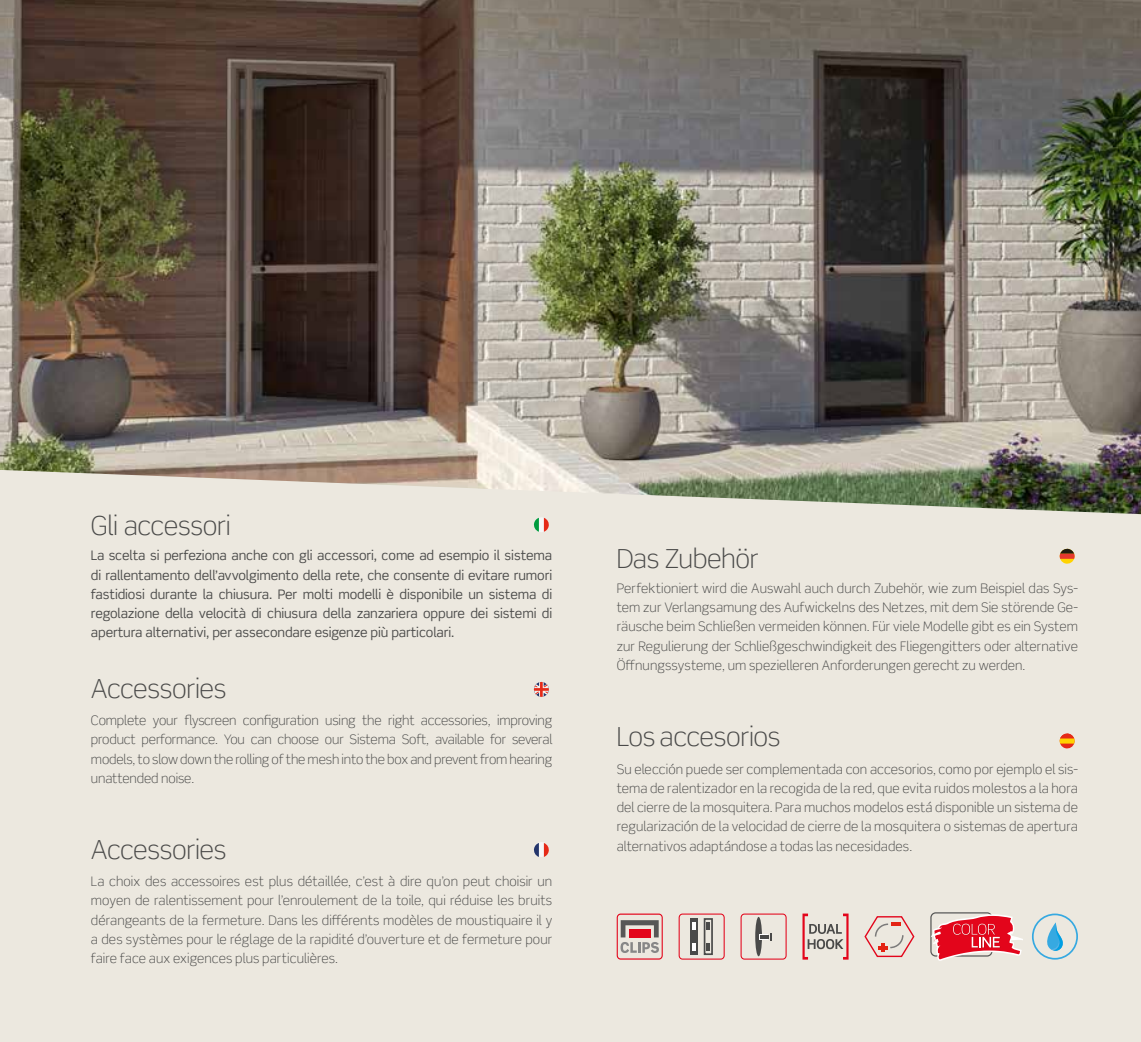
<style>
.page{position:relative;width:1141px;height:1042px;background:#ece8df}
.page>*{position:absolute;margin:0;border:0;box-sizing:border-box;transform-origin:0 0}
.t1{font:300 26.25px "Scene Std";letter-spacing:-.015em;color:#4a4a49}
.t2{font:300 13.12px/19.2px "Scene Std";letter-spacing:.005em;color:#4a4a49;text-align:justify}
.t3{font:13.12px/19.2px "Scene Std";letter-spacing:-.01em;color:#4a4a49;text-align:justify}
</style>
<div class="page">
<img style="left:0;top:0;width:1141px;height:514px">
<svg style="left:533px;top:517px;width:16px;height:15px"></svg>
<svg style="left:1059px;top:733px;width:16px;height:16px"></svg>
<svg style="left:533px;top:681px;width:16px;height:16px"></svg>
<svg style="left:534px;top:842px;width:15px;height:15px"></svg>
<div style="left:679px;top:913px;width:46px;height:46px;border:1px solid #e3051b;border-radius:3px"></div>
<div style="left:690px;top:918px;width:8px;height:37px;background:#4a4a49"></div>
<svg style="left:692px;top:922px;width:4px;height:8px"></svg>
<svg style="left:692px;top:943px;width:4px;height:7px"></svg>
<div style="left:704px;top:918px;width:9px;height:37px;border:2px solid #4a4a49"></div>
<svg style="left:707px;top:922px;width:3px;height:8px"></svg>
<svg style="left:707px;top:943px;width:3px;height:7px"></svg>
<svg style="left:864px;top:916px;width:51px;height:42px"></svg>
<div style="left:741px;top:913px;width:46px;height:46px;border:1px solid #e3051b;border-radius:3px"></div>
<div style="left:755px;top:917px;width:7px;height:39px;background:#4a4a49;border-radius:50%"></div>
<div style="left:759px;top:934px;width:9px;height:5px;background:#fff"></div>
<svg style="left:760px;top:933px;width:12px;height:7px"></svg>
<svg style="left:617px;top:913px;width:46px;height:46px"></svg>
<svg style="left:1032px;top:913px;width:46px;height:46px"></svg>
<svg style="left:802px;top:913px;width:47px;height:46px"></svg>
<svg style="left:930px;top:912px;width:93px;height:49px"></svg>
<svg style="left:1059px;top:548px;width:16px;height:16px"></svg>
<h1 class="t1" style="left:91px;top:509px;width:141px">Gli accessori</h1>
<p class="t3" style="left:91px;top:546px;width:463px">La scelta si perfeziona anche con gli accessori, come ad esempio il sistema di rallentamento dell’avvolgimento della rete, che consente di evitare rumori fastidiosi durante la chiusura. Per molti modelli è disponibile un sistema di regolazione della velocità di chiusura della zanzariera oppure dei sistemi di apertura alternativi, per assecondare esigenze più particolari.</p>
<h1 class="t1" style="left:91px;top:673px;width:137px">Accessories</h1>
<p class="t2" style="left:91px;top:711px;width:463px">Complete your flyscreen configuration using the right accessories, improving product performance. You can choose our Sistema Soft, available for several models, to slow down the rolling of the mesh into the box and prevent from hearing unattended noise.</p>
<h1 class="t1" style="left:91px;top:834px;width:137px">Accessories</h1>
<p class="t2" style="left:91px;top:872px;width:463px">La choix des accessoires est plus détaillée, c’est à dire qu’on peut choisir un moyen de ralentissement pour l’enroulement de la toile, qui réduise les bruits dérangeants de la fermeture. Dans les différents modèles de moustiquaire il y a des systèmes pour le réglage de la rapidité d’ouverture et de fermeture pour faire face aux exigences plus particulières.</p>
<h1 class="t1" style="left:617px;top:542px;width:144px">Das Zubehör</h1>
<p class="t2" style="left:617px;top:578px;width:463px">Perfektioniert wird die Auswahl auch durch Zubehör, wie zum Beispiel das Sys&shy;tem zur Verlangsamung des Aufwickelns des Netzes, mit dem Sie störende Ge&shy;räusche beim Schließen vermeiden können. Für viele Modelle gibt es ein System zur Regulierung der Schließgeschwindigkeit des Fliegengitters oder alternative Öffnungssysteme, um spezielleren Anforderungen gerecht zu werden.</p>
<h1 class="t1" style="left:617px;top:721px;width:165px">Los accesorios</h1>
<p class="t2" style="left:617px;top:759px;width:463px">Su elección puede ser complementada con accesorios, como por ejemplo el sis&shy;tema de ralentizador en la recogida de la red, que evita ruidos molestos a la hora del cierre de la mosquitera. Para muchos modelos está disponible un sistema de regularización de la velocidad de cierre de la mosquitera o sistemas de apertura alternativos adaptándose a todas las necesidades.</p>
</div>
